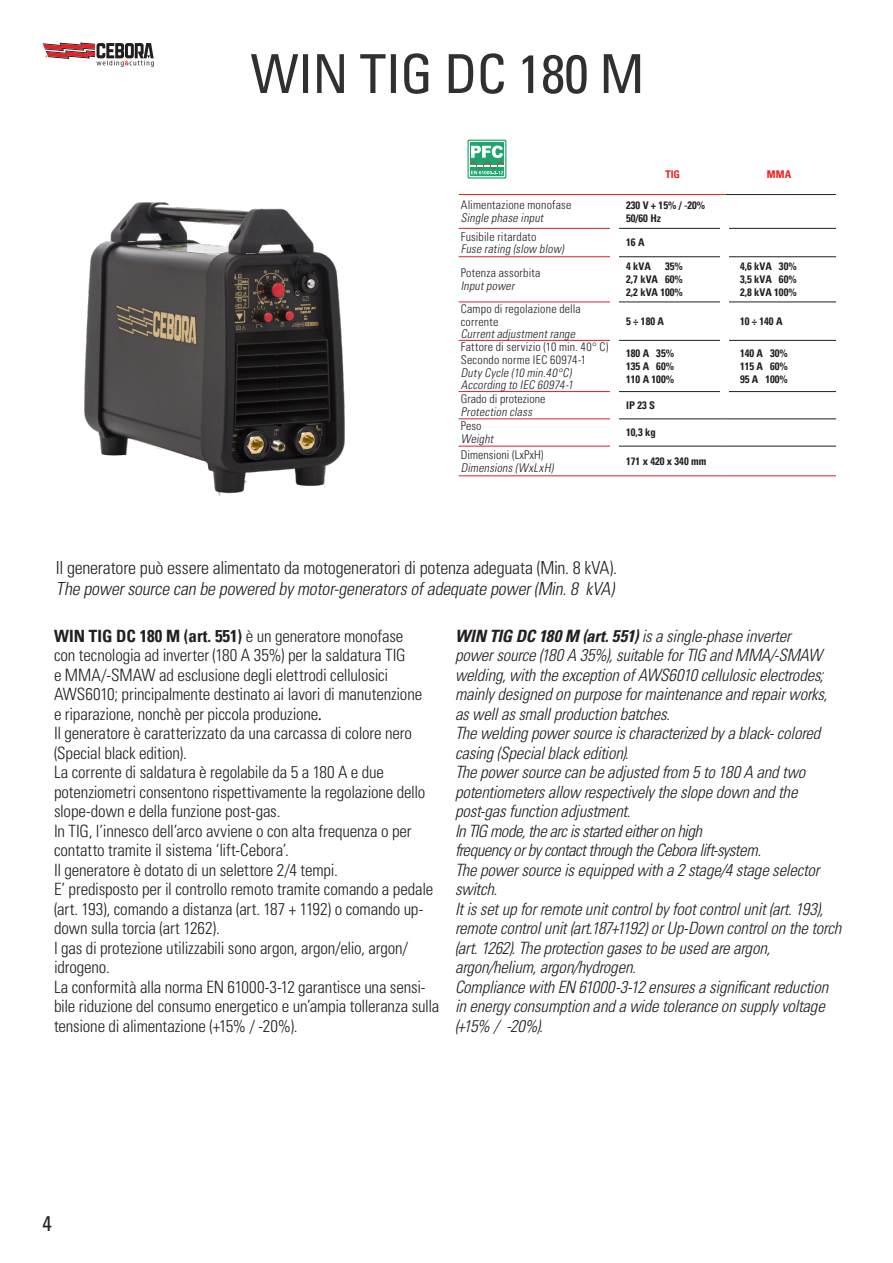
<style>
.page{position:relative;width:893px;height:1263px;background:#fff}
.page>*{position:absolute;margin:0;border:0;box-sizing:border-box;transform-origin:0 0}
.t1{font:condensed 54px "Univers";letter-spacing:-.01em;color:#312f30}
.t2{font:condensed 21px "Univers";color:#231f20}
.t3{font:300 condensed 18px/21px "Univers LT Std";letter-spacing:-.01em;color:#231f20}
.t4{font:italic 300 condensed 16.95px/19.5px "Univers LT Std";letter-spacing:-.015em;color:#231f20}
.t5{font:300 condensed 16.95px/19.5px "Univers LT Std";letter-spacing:-.01em;color:#231f20}
.t6{font:700 condensed 16.95px "Univers";color:#231f20}
.t7{font:300 condensed 12px/12.8px "Univers LT Std";letter-spacing:.015em;color:#231f20}
.t8{font:italic 300 condensed 12px/12.8px "Univers LT Std";color:#231f20}
.t9{font:700 condensed 10.65px "Univers";color:#231f20}
.t10{font:700 condensed 10.65px "Univers";color:#ee1d23}
.s1{font-style:italic}
.s2{font-family:"Univers LT Std";font-weight:300}
.s3{font-family:"Minion Pro";font-weight:400;font-stretch:normal;font-size:18px}
.s4{font-family:"Univers";font-weight:700}
</style>
<div class="page">
<svg style="left:43px;top:43px;width:111px;height:24px"></svg>
<img style="left:84px;top:139px;width:479px;height:357px">
<hr style="left:459px;top:194px;width:157px;height:1px;background:#ee1d23">
<hr style="left:616px;top:194px;width:109px;height:1px;background:#ee1d23">
<hr style="left:616px;top:228px;width:109px;height:1px;background:#231f20">
<hr style="left:616px;top:256px;width:109px;height:1px;background:#231f20">
<hr style="left:725px;top:256px;width:111px;height:1px;background:#231f20">
<hr style="left:725px;top:302px;width:111px;height:1px;background:#231f20">
<hr style="left:616px;top:302px;width:109px;height:1px;background:#231f20">
<hr style="left:616px;top:340px;width:109px;height:1px;background:#231f20">
<hr style="left:725px;top:340px;width:111px;height:1px;background:#231f20">
<hr style="left:725px;top:391px;width:111px;height:1px;background:#231f20">
<hr style="left:725px;top:419px;width:111px;height:1px;background:#231f20">
<hr style="left:725px;top:446px;width:111px;height:1px;background:#231f20">
<hr style="left:616px;top:446px;width:109px;height:1px;background:#231f20">
<hr style="left:616px;top:391px;width:109px;height:1px;background:#231f20">
<hr style="left:616px;top:419px;width:109px;height:1px;background:#231f20">
<hr style="left:616px;top:476px;width:109px;height:1px;background:#d1232a">
<hr style="left:725px;top:476px;width:111px;height:1px;background:#d1232a">
<hr style="left:459px;top:446px;width:157px;height:1px;background:#d1232a">
<hr style="left:459px;top:476px;width:157px;height:1px;background:#d1232a">
<hr style="left:459px;top:391px;width:157px;height:1px;background:#d1232a">
<hr style="left:459px;top:419px;width:157px;height:1px;background:#d1232a">
<hr style="left:459px;top:302px;width:157px;height:1px;background:#d1232a">
<hr style="left:459px;top:340px;width:157px;height:1px;background:#d1232a">
<hr style="left:459px;top:228px;width:157px;height:1px;background:#d1232a">
<hr style="left:459px;top:256px;width:157px;height:1px;background:#d1232a">
<hr style="left:725px;top:194px;width:111px;height:1px;background:#231f20">
<hr style="left:725px;top:228px;width:111px;height:1px;background:#231f20">
<svg style="left:467px;top:140px;width:39px;height:39px"></svg>
<svg style="left:469px;top:141px;width:36px;height:36px"></svg>
<svg style="left:470px;top:142px;width:34px;height:34px"></svg>
<svg style="left:470px;top:146px;width:34px;height:28px"></svg>
<div style="left:611px;top:205px;width:8px;height:265px;background:#fff"></div>
<div style="left:720px;top:214px;width:8px;height:191px;background:#fff"></div>
<p class="t1" style="left:251px;top:39px;width:395px">WIN TIG DC 180 M</p>
<p class="t10" style="left:665px;top:168px;width:16px">TIG</p>
<p class="t10" style="left:767px;top:168px;width:26px">MMA</p>
<p class="t7" style="left:461px;top:199px;width:112px">Alimentazione monofase</p>
<p class="t8" style="left:461px;top:212px;width:87px">Single phase input</p>
<p class="t7" style="left:461px;top:230px;width:77px">Fusibile ritardato</p>
<p class="t8" style="left:461px;top:243px;width:107px">Fuse rating (slow blow)</p>
<p class="t7" style="left:461px;top:267px;width:81px">Potenza assorbita</p>
<p class="t8" style="left:461px;top:279px;width:58px">Inputpower</p>
<p class="t7" style="left:461px;top:302px;width:122px">Campo di regolazione della corrente</p>
<p class="t8" style="left:461px;top:328px;width:118px">Currentadjustmentrange</p>
<p class="t7" style="left:461px;top:341px;width:149px">Fattore di servizio (10 min. 40° C)<br>Secondo norme IEC 60974-1</p>
<p class="t8" style="left:461px;top:366px;width:117px">DutyCycle (10 min.40°C)<br>According to IEC 60974-1</p>
<p class="t7" style="left:461px;top:393px;width:86px">Grado di protezione</p>
<p class="t8" style="left:461px;top:405px;width:75px">Protection class</p>
<p class="t7" style="left:461px;top:420px;width:22px">Peso</p>
<p class="t8" style="left:461px;top:433px;width:37px">Weight</p>
<p class="t7" style="left:461px;top:448px;width:84px">Dimensioni (LxPxH)</p>
<p class="t8" style="left:461px;top:461px;width:97px">Dimensions(WxLxH)</p>
<p class="t9" style="left:626px;top:199px;width:81px">230 V + 15% / -20%</p>
<p class="t9" style="left:626px;top:211px;width:36px">50/60 Hz</p>
<p class="t9" style="left:626px;top:236px;width:20px">16 A</p>
<p class="t9" style="left:626px;top:260px;width:26px">4 kVA</p>
<p class="t9" style="left:665px;top:260px;width:19px">35%</p>
<p class="t9" style="left:626px;top:273px;width:58px">2,7 kVA 60%</p>
<p class="t9" style="left:626px;top:286px;width:58px">2,2 kVA 100%</p>
<p class="t9" style="left:740px;top:260px;width:58px">4,6 kVA 30%</p>
<p class="t9" style="left:740px;top:273px;width:58px">3,5 kVA 60%</p>
<p class="t9" style="left:740px;top:286px;width:58px">2,8 kVA 100%</p>
<p class="t9" style="left:626px;top:315px;width:39px">5 ÷ 180 A</p>
<p class="t9" style="left:740px;top:315px;width:44px">10 ÷ 140 A</p>
<p class="t9" style="left:626px;top:347px;width:49px">180 A 35%</p>
<p class="t9" style="left:626px;top:359px;width:49px">135 A 60%</p>
<p class="t9" style="left:626px;top:372px;width:49px">110 A 100%</p>
<p class="t9" style="left:626px;top:399px;width:30px">IP 23 S</p>
<p class="t9" style="left:626px;top:426px;width:31px">10,3 kg</p>
<p class="t9" style="left:626px;top:454px;width:82px">171 x 420 x 340 mm</p>
<p class="t9" style="left:740px;top:347px;width:49px">140 A 30%</p>
<p class="t9" style="left:740px;top:359px;width:49px">115 A 60%</p>
<p class="t9" style="left:740px;top:372px;width:49px">95 A 100%</p>
<p class="t3" style="left:56px;top:557px;width:564px">Il generatore può essere alimentato da motogeneratori di potenza adeguata (Min. 8 kVA).<br><span class="s1">The powersource can be powered bymotor-generatorsofadequate power(Min.8 kVA)</span></p>
<p class="t6" style="left:54px;top:625px;width:351px">WIN TIG DC 180 M (art. 551) <span class="s2">è un generatore monofase</span></p>
<p class="t5" style="left:54px;top:645px;width:353px">con tecnologia ad inverter (180 A 35%) per la saldatura TIG</p>
<p class="t5" style="left:54px;top:665px;width:336px">e MMA/-SMAW ad esclusione degli elettrodi cellulosici</p>
<p class="t5" style="left:54px;top:684px;width:370px">AWS6010; principalmente destinato ai lavori di manutenzione</p>
<p class="t5" style="left:54px;top:704px;width:269px">e riparazione, nonchè per piccola produzione<span class="s3">.</span></p>
<p class="t5" style="left:54px;top:723px;width:360px">Il generatore è caratterizzato da una carcassa di colore nero (Special black edition).</p>
<p class="t5" style="left:54px;top:762px;width:373px">La corrente di saldatura è regolabile da 5 a 180 A e due potenziometri consentono rispettivamente la regolazione dello slope-down e della funzione post-gas.</p>
<p class="t5" style="left:54px;top:821px;width:359px">In TIG, l’innesco dell’arco avviene o con alta frequenza o per contatto tramite il sistema ‘lift-Cebora’.</p>
<p class="t5" style="left:54px;top:860px;width:285px">Il generatore è dotato di un selettore 2/4 tempi.</p>
<p class="t5" style="left:54px;top:879px;width:381px">E’ predisposto per il controllo remoto tramite comando a pedale (art. 193), comando a distanza (art. 187 + 1192) o comando up&shy;down sulla torcia (art 1262).</p>
<p class="t5" style="left:54px;top:938px;width:356px">I gas di protezione utilizzabili sono argon, argon/elio, argon/ idrogeno.</p>
<p class="t5" style="left:54px;top:977px;width:387px">La conformità alla norma EN 61000-3-12 garantisce una sensi&shy;bile riduzione del consumo energetico e un’ampia tolleranza sulla tensione di alimentazione (+15% / -20%).</p>
<p class="t4" style="left:455px;top:626px;width:374px"><span class="s4">WIN TIG DC 180 M (art. 551)</span> is a single-phase inverter power source (180 A 35%), suitable for TIG and MMA/-SMAW welding, with the exception of AWS6010 cellulosic electrodes; mainly designed on purpose for maintenance and repair works, as well as small production batches.</p>
<p class="t4" style="left:455px;top:724px;width:367px">The welding power source is characterized by a black- colored casing (Special black edition).</p>
<p class="t4" style="left:455px;top:763px;width:352px">The power source can be adjusted from 5 to 180 A and two potentiometers allow respectively the slope down and the post-gas function adjustment.</p>
<p class="t4" style="left:455px;top:821px;width:308px">In TIG mode, the arc is started either on high frequency or by contact through the Cebora lift-system.</p>
<p class="t4" style="left:455px;top:860px;width:366px">The power source is equipped with a 2 stage/4 stage selector switch.</p>
<p class="t4" style="left:455px;top:899px;width:388px">It is set up for remote unit control by foot control unit (art. 193), remote control unit (art.187+1192) or Up-Down control on the torch (art. 1262). The protection gases to be used are argon, argon/helium, argon/hydrogen.</p>
<p class="t4" style="left:455px;top:977px;width:375px">Compliance with EN 61000-3-12 ensures a significant reduction in energy consumption and a wide tolerance on supply voltage (+15% / -20%).</p>
<p class="t2" style="left:43px;top:1210px;width:11px">4</p>
</div>
